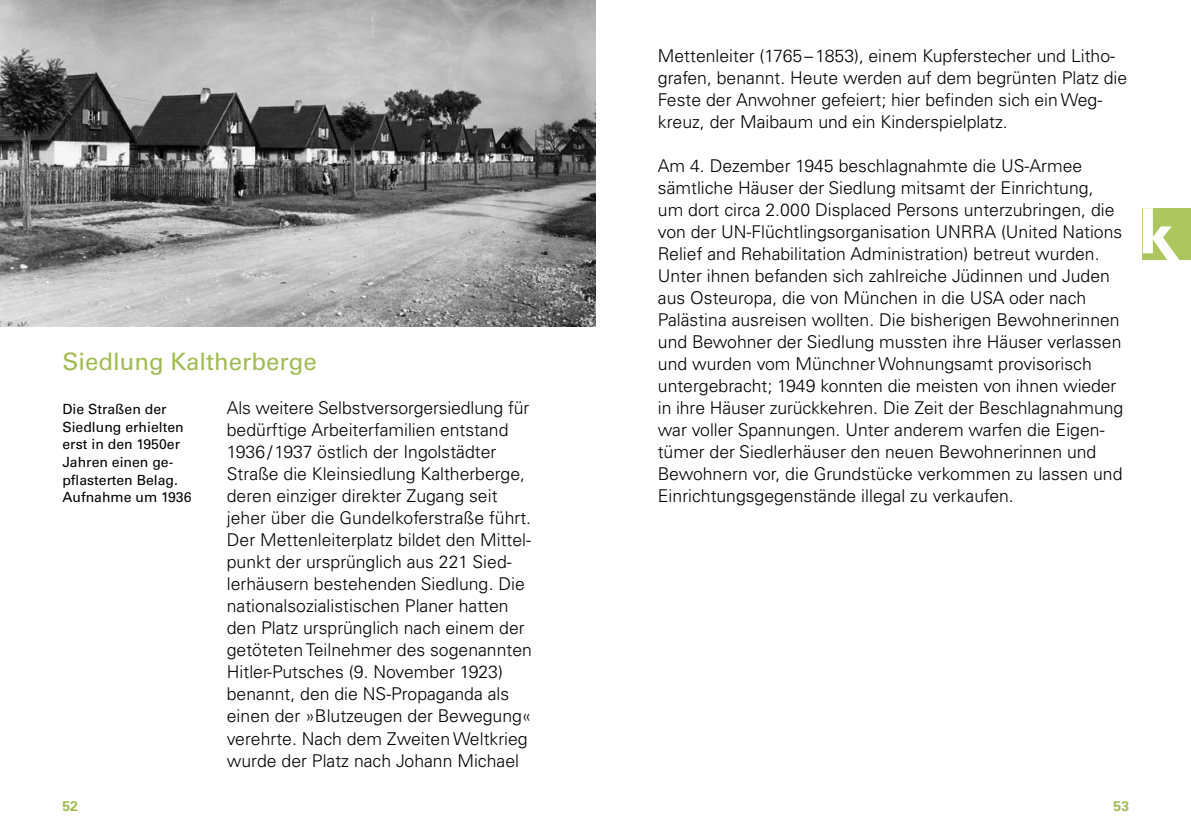
<style>
.page{position:relative;width:1191px;height:840px;background:#fff}
.page>*{position:absolute;margin:0;border:0;box-sizing:border-box;transform-origin:0 0}
.t1{font:24px "Univers LT Pro 55 Roman";color:#a1bb52}
.t2{font:300 17.6px/22px "Univers LT Pro 45";color:#000}
.t3{font:14px/17.6px "Univers LT Pro 55 Roman";color:#000}
.t4{font:700 14px "Univers LT Pro 65";color:#a1bb52}
</style>
<div class="page">
<div style="left:1142px;top:208px;width:49px;height:52px;background:#adc65e"></div>
<svg style="left:1142px;top:208px;width:37px;height:52px"></svg>
<img style="left:0;top:0;width:595px;height:326px">
<h1 class="t1" style="left:62px;top:345px;width:256px">Siedlung Kaltherberge</h1>
<p class="t2" style="left:227px;top:396px;width:306px">Als weitere Selbstversorgersiedlung für bedürftige Arbeiterfamilien entstand 1936/1937 östlich der Ingolstädter Straße die Kleinsiedlung Kaltherberge, deren einziger direkter Zugang seit jeher über die Gundelkoferstraße führt.<br>Der Mettenleiterplatz bildet den Mittel&shy;punkt der ursprünglich aus 221 Sied&shy;lerhäusern bestehenden Siedlung. Die nationalsozialistischen Planer hatten den Platz ursprünglich nach einem der getöteten Teilnehmer des sogenannten Hitler-Putsches (9. November 1923) benannt, den die NS-Propaganda als einen der »Blutzeugen der Bewegung« verehrte. Nach dem Zweiten Weltkrieg wurde der Platz nach Johann Michael</p>
<p class="t3" style="left:62px;top:399px;width:131px">Die Straßen der<br>Siedlung erhielten erst in den 1950er<br>Jahren einen ge&shy;pflasterten Belag.<br>Aufnahme um 1936</p>
<p class="t2" style="left:658px;top:44px;width:471px">Mettenleiter (1765–1853), einem Kupferstecher und Litho&shy;grafen, benannt. Heute werden auf dem begrünten Platz die Feste der Anwohner gefeiert; hier befinden sich ein Weg&shy;kreuz, der Maibaum und ein Kinderspielplatz.</p>
<p class="t2" style="left:658px;top:154px;width:467px">Am 4. Dezember 1945 beschlagnahmte die US-Armee sämtliche Häuser der Siedlung mitsamt der Einrichtung, um dort circa 2.000 Displaced Persons unterzubringen, die von der UN-Flüchtlingsorganisation UNRRA (United Nations Relief and Rehabilitation Administration) betreut wurden.<br>Unter ihnen befanden sich zahlreiche Jüdinnen und Juden aus Osteuropa, die von München in die USA oder nach Palästina ausreisen wollten. Die bisherigen Bewohnerinnen und Bewohner der Siedlung mussten ihre Häuser verlassen und wurden vom Münchner Wohnungsamt provisorisch untergebracht; 1949 konnten die meisten von ihnen wieder in ihre Häuser zurückkehren. Die Zeit der Beschlagnahmung war voller Spannungen. Unter anderem warfen die Eigen&shy;tümer der Siedlerhäuser den neuen Bewohnerinnen und Bewohnern vor, die Grundstücke verkommen zu lassen und Einrichtungsgegenstände illegal zu verkaufen.</p>
<p class="t4" style="left:62px;top:795px;width:17px">52</p>
<p class="t4" style="left:1113px;top:795px;width:17px">53</p>
</div>
